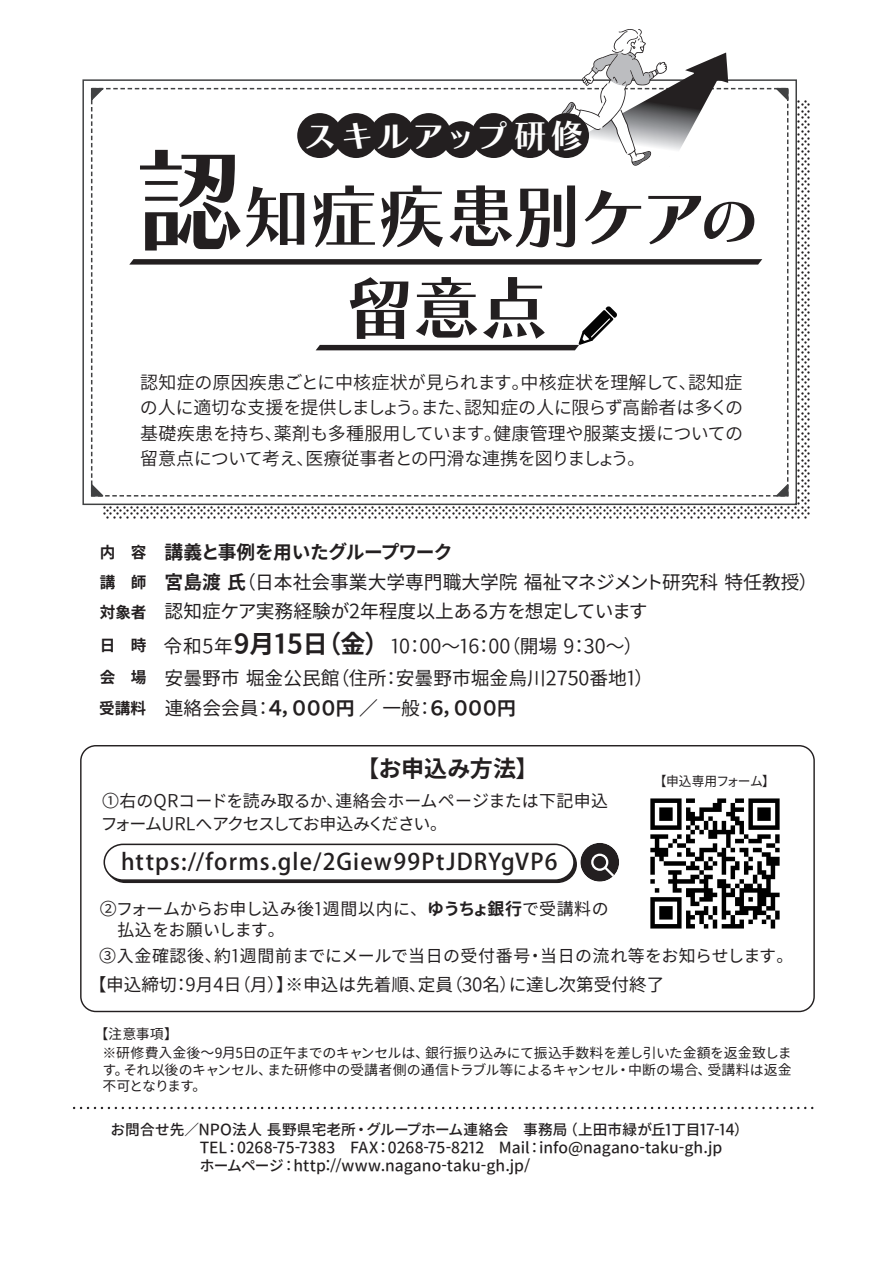
<style>
.page{position:relative;width:893px;height:1263px;background:#fff}
.page>*{position:absolute;margin:0;border:0;box-sizing:border-box;transform-origin:0 0}
.t1{font:68.85px/91.5px "Chiaro Std B";letter-spacing:-.03em;color:#231f20;text-align:center}
.t2{font:33.3px "Chiaro Std B";letter-spacing:.08em;color:#fff}
.t3{font:23.1px "Gen Ei Gothic P B";color:#231f20}
.t4{font:500 22.65px "Koz Go Pr 6 N";letter-spacing:.05em;color:#231f20}
.t5{font:18.75px/31.8px "Gen Ei Gothic N R";color:#231f20}
.t6{font:18.75px "Gen Ei Gothic P B";color:#231f20}
.t7{font:18.75px "Gen Ei Gothic N B";letter-spacing:-.03em;color:#231f20}
.t8{font:18px/25.5px "Gen Ei Gothic P SL";color:#231f20;text-align:justify}
.t9{font:17.7px "Gen Ei Gothic N R";color:#231f20}
.t10{font:16.95px/23.2px "Gen Ei Gothic N R";letter-spacing:-.02em;color:#231f20}
.t11{font:16.95px/20.4px "Gen Ei Gothic N R";letter-spacing:.005em;color:#231f20}
.t12{font:16.95px "Gen Ei Gothic N R";letter-spacing:.025em;color:#231f20}
.t13{font:600 14.7px/17.9px "Gen Ei Gothic N";color:#231f20}
.t14{font:13.95px/16.8px "Gen Jyuu Gothic";letter-spacing:-.005em;color:#231f20;text-align:justify}
.t15{font:13.35px "Gen Ei Gothic N R";letter-spacing:-.04em;color:#231f20;scale:.96 1}
.s1{font-size:111.9px}
.s2{font-size:61.5px}
.s3{font-family:"Gen Ei Gothic P B";font-size:15.6px}
.s4{font-family:"Gen Ei Gothic N B"}
.s5{font-family:"Gen Ei Gothic P B";font-size:25.05px}
.s6{font-size:15.6px}
.s7{font-family:"Gen Ei Gothic N R"}
</style>
<div class="page">
<svg style="left:103px;top:100px;width:707px;height:419px"></svg>
<div style="left:82px;top:79px;width:715px;height:426px;background:#fff;border:2px solid #404142"></div>
<div style="left:91px;top:88px;width:697px;height:409px;border:2px dashed #404142"></div>
<svg style="left:90px;top:87px;width:16px;height:15px"></svg>
<svg style="left:90px;top:481px;width:15px;height:16px"></svg>
<svg style="left:773px;top:87px;width:16px;height:15px"></svg>
<svg style="left:775px;top:481px;width:14px;height:16px"></svg>
<img style="left:650px;top:798px;width:130px;height:131px">
<svg style="left:103px;top:843px;width:474px;height:41px"></svg>
<div style="left:580px;top:843px;width:39px;height:39px;background:#231f20;border-radius:50%"></div>
<div style="left:591px;top:854px;width:17px;height:17px;border:2px solid #fff;border-radius:50%"></div>
<svg style="left:602px;top:864px;width:15px;height:16px"></svg>
<svg style="left:129px;top:259px;width:633px;height:6px;background:#373334"></svg>
<svg style="left:316px;top:306px;width:301px;height:44px"></svg>
<svg style="left:74px;top:1107px;width:740px;height:2px"></svg>
<svg style="left:560px;top:29px;width:168px;height:137px"></svg>
<div style="left:297px;top:113px;width:45px;height:45px;background:#231f20;border-radius:50%"></div>
<div style="left:334px;top:113px;width:45px;height:45px;background:#231f20;border-radius:50%"></div>
<div style="left:544px;top:113px;width:45px;height:45px;background:#231f20;border-radius:50%"></div>
<div style="left:370px;top:113px;width:45px;height:45px;background:#231f20;border-radius:50%"></div>
<div style="left:406px;top:113px;width:45px;height:45px;background:#231f20;border-radius:50%"></div>
<div style="left:443px;top:121px;width:36px;height:37px;background:#231f20;border-radius:50%"></div>
<div style="left:471px;top:113px;width:45px;height:45px;background:#231f20;border-radius:50%"></div>
<div style="left:508px;top:113px;width:45px;height:45px;background:#231f20;border-radius:50%"></div>
<h2 class="t2" style="left:303px;top:115px;width:282px">スキルアップ研修</h2>
<h1 class="t1" style="left:134px;top:171px;width:627px"><span class="s1">認</span>知症疾患別ケア<span class="s2">の</span>留意点</h1>
<p class="t8" style="left:140px;top:369px;width:604px">認知症の原因疾患ごとに中核症状が見られます。中核症状を理解して、認知症の人に適切な支援を提供しましょう。また、認知症の人に限らず高齢者は多くの基礎疾患を持ち、薬剤も多種服用しています。健康管理や服薬支援についての留意点について考え、医療従事者との円滑な連携を図りましょう。</p>
<p class="t7" style="left:100px;top:538px;width:354px"><span class="s3">内　容</span> 講義と事例を用いたグループワーク</p>
<p class="t5" style="left:100px;top:567px;width:719px;line-height:29.5px"><span class="s3">講　師</span> <span class="s4">宮島渡 氏</span>（日本社会事業大学専門職大学院 福祉マネジメント研究科 特任教授）<span class="s3">対象者</span> 認知症ケア実務経験が2年程度以上ある方を想定しています</p>
<p class="t5" style="left:100px;top:630px;width:555px"><span class="s3">日　時</span> 令和5年<span class="s5">9月15日（金）</span> 10：00～16：00（開場 9：30～）<span class="s3">会　場</span> 安曇野市 堀金公民館（住所：安曇野市堀金烏川2750番地1）</p>
<p class="t6" style="left:99px;top:693px;width:418px"><span class="s6">受講料</span> <span class="s7">連絡会会員：</span>４，０００円 ／<span class="s7">一般：</span>６，０００円</p>
<h3 class="t3" style="left:367px;top:751px;width:162px">【お申込み方法】</h3>
<p class="t10" style="left:101px;top:789px;width:509px">①右のQRコードを読み取るか、連絡会ホームページまたは下記申込フォームURLへアクセスしてお申込みください。</p>
<h3 class="t4" style="left:121px;top:849px;width:438px">https://forms.gle/2Giew99PtJDRYgVP6</h3>
<p class="t15" style="left:654px;top:771px;width:128px">【申込専用フォーム】</p>
<p class="t11" style="left:100px;top:899px;width:510px">②フォームからお申し込み後1週間以内に、<span class="s4">ゆうちょ銀行</span>で受講料の　払込をお願いします。</p>
<p class="t12" style="left:99px;top:943px;width:696px">③入金確認後、約1週間前までにメールで当日の受付番号・当日の流れ等をお知らせします。</p>
<p class="t9" style="left:89px;top:970px;width:577px">【申込締切：9月4日（月）】※申込は先着順、定員（30名）に達し次第受付終了</p>
<p class="t14" style="left:95px;top:1025px;width:85px">【注意事項】</p>
<p class="t14" style="left:103px;top:1044px;width:691px">※研修費入金後～9月5日の正午までのキャンセルは、銀行振り込みにて振込手数料を差し引いた金額を返金致します。それ以後のキャンセル、また研修中の受講者側の通信トラブル等によるキャンセル・中断の場合、受講料は返金不可となります。</p>
<p class="t13" style="left:200px;top:1120px;width:550px;text-indent:-89px">お問合せ先／NPO法人 長野県宅老所・グループホーム連絡会　事務局（上田市緑が丘1丁目17-14）<br>TEL：0268-75-7383　FAX：0268-75-8212　Mail：info@nagano-taku-gh.jp<br>ホームページ：http://www.nagano-taku-gh.jp/</p>
</div>
